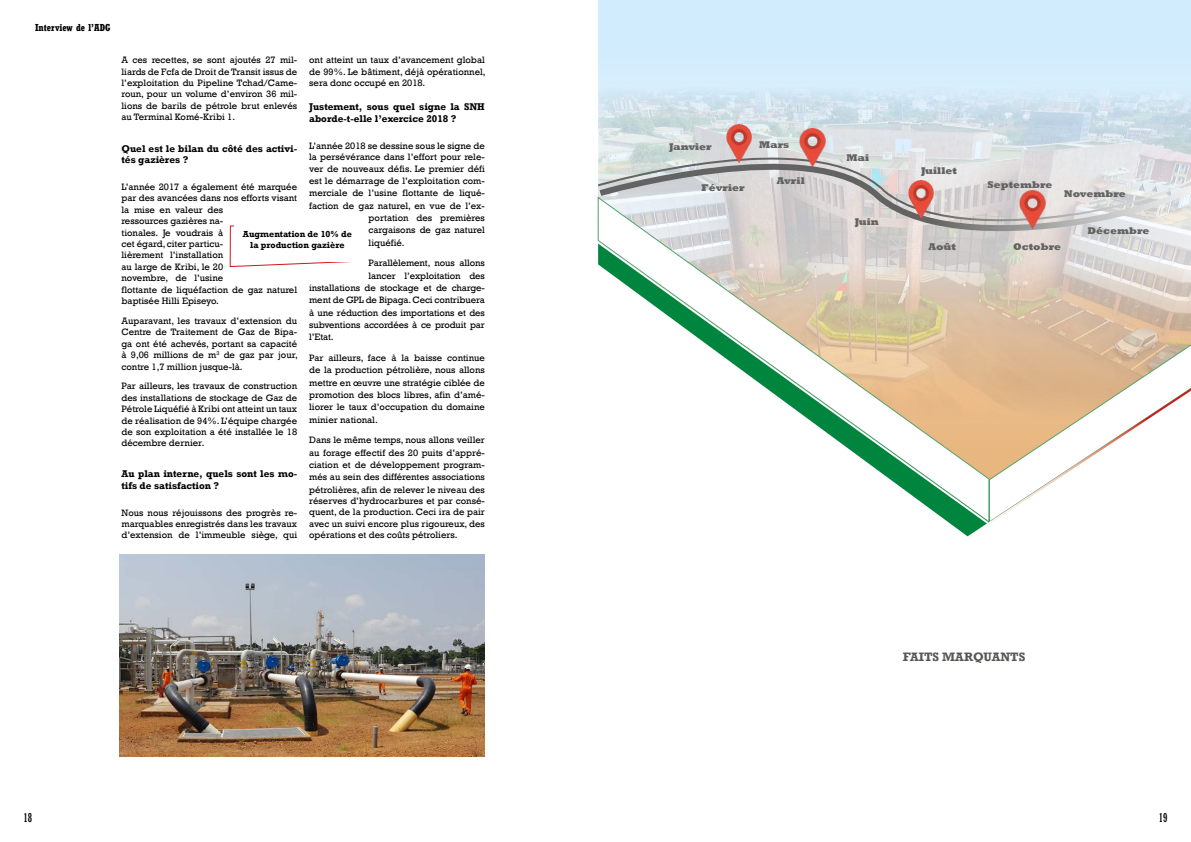
<style>
.page{position:relative;width:1191px;height:842px;background:#fff}
.page>*{position:absolute;margin:0;border:0;box-sizing:border-box;transform-origin:0 0}
.t1{font:700 12.5px "Rockwell";color:#575756}
.t2{font:condensed 12px "Rockwell";color:#000}
.t3{font:700 10px/11.5px "Rockwell";color:#000}
.t4{font:800 10px "Rockwell";color:#646363}
.t5{font:700 condensed 10px "Rockwell";color:#000}
.t6{font:9.5px/11.4px "Rockwell";color:#000;text-align:justify}
.t7{font:700 9px/11px "Rockwell";color:#000;text-align:center}
</style>
<div class="page">
<img style="left:119px;top:554px;width:366px;height:203px">
<svg style="left:229px;top:225px;width:122px;height:43px"></svg>
<div style="left:235px;top:218px;width:125px;height:44px;background:#fff"></div>
<div style="left:598px;top:0;width:593px;height:86px;background:#d1ecfc"></div>
<img style="left:598px;top:86px;width:593px;height:37px">
<svg style="left:597px;top:234px;width:594px;height:140px;background:#dac8b7"></svg>
<svg style="left:965px;top:374px;width:226px;height:164px"></svg>
<svg style="left:597px;top:239px;width:393px;height:287px"></svg>
<svg style="left:598px;top:123px;width:593px;height:9px;background:#cfdce2"></svg>
<svg style="left:597px;top:132px;width:594px;height:102px;background:#d5d6d7"></svg>
<img style="left:720px;top:125px;width:37px;height:38px">
<img style="left:794px;top:129px;width:37px;height:37px">
<img style="left:902px;top:180px;width:38px;height:38px">
<img style="left:1013px;top:191px;width:38px;height:37px">
<p class="t5" style="left:35px;top:22px;width:77px">Interview de l’ADG</p>
<p class="t6" style="left:121px;top:55px;width:177px">A ces recettes, se sont ajoutés 27 mil&shy;liards de Fcfa de Droit de Transit issus de l’exploitation du Pipeline Tchad/Came&shy;roun, pour un volume d’environ 36 mil&shy;lions de barils de pétrole brut enlevés au Terminal Komé-Kribi 1.</p>
<p class="t3" style="left:121px;top:142px;width:177px">Quel est le bilan du côté des activi&shy;tés gazières ?</p>
<p class="t6" style="left:121px;top:181px;width:177px;text-align:left">L’année 2017 a également été marquée par des avancées dans nos efforts visant la mise en valeur des<br>ressources gazières na-<br>tionales. Je voudrais à<br>cet égard, citer particu-<br>lièrement l’installation<br>au large de Kribi, le 20<br>novembre, de l’usine<br>flottante de liquéfaction de gaz naturel baptisée Hilli Episeyo.</p>
<p class="t6" style="left:121px;top:315px;width:178px">Auparavant, les travaux d’extension du Centre de Traitement de Gaz de Bipa&shy;ga ont été achevés, portant sa capacité à 9,06 millions de m<sup>3</sup> de gaz par jour, contre 1,7 million jusque-là.</p>
<p class="t6" style="left:121px;top:381px;width:177px">Par ailleurs, les travaux de construction des installations de stockage de Gaz de Pétrole Liquéfié à Kribi ont atteint un taux de réalisation de 94%. L’équipe chargée de son exploitation a été installée le 18 décembre dernier.</p>
<p class="t3" style="left:121px;top:468px;width:177px">Au plan interne, quels sont les mo&shy;tifs de satisfaction ?</p>
<p class="t6" style="left:121px;top:507px;width:177px">Nous nous réjouissons des progrès re&shy;marquables enregistrés dans les travaux d’extension de l’immeuble siège, qui</p>
<p class="t6" style="left:309px;top:55px;width:178px">ont atteint un taux d’avancement global de 99%. Le bâtiment, déjà opérationnel, sera donc occupé en 2018.</p>
<p class="t3" style="left:309px;top:101px;width:177px">Justement, sous quel signe la SNH aborde-t-elle l’exercice 2018 ?</p>
<p class="t6" style="left:309px;top:140px;width:177px">L’année 2018 se dessine sous le signe de la persévérance dans l’effort pour rele&shy;ver de nouveaux défis. Le premier défi</p>
<p class="t6" style="left:309px;top:175px;width:177px">est le démarrage de l’exploitation com-</p>
<p class="t6" style="left:309px;top:188px;width:177px">merciale de l’usine flottante de liqué-</p>
<p class="t6" style="left:309px;top:200px;width:177px">faction de gaz naturel, en vue de l’ex-</p>
<p class="t6" style="left:369px;top:212px;width:118px">portation des premières</p>
<p class="t6" style="left:369px;top:224px;width:118px">cargaisons de gaz naturel</p>
<p class="t6" style="left:369px;top:237px;width:38px">liquéfié.</p>
<p class="t6" style="left:369px;top:258px;width:118px">Parallèlement, nous allons</p>
<p class="t6" style="left:369px;top:270px;width:118px">lancer l’exploitation des</p>
<p class="t6" style="left:309px;top:282px;width:177px">installations de stockage et de charge-</p>
<p class="t6" style="left:309px;top:294px;width:177px">ment de GPL de Bipaga. Ceci contribuera</p>
<p class="t6" style="left:309px;top:307px;width:177px">à une réduction des importations et des</p>
<p class="t6" style="left:309px;top:319px;width:177px">subventions accordées à ce produit par</p>
<p class="t6" style="left:309px;top:331px;width:26px">l’Etat.</p>
<p class="t6" style="left:309px;top:352px;width:177px;line-height:12.3px">Par ailleurs, face à la baisse continue de la production pétrolière, nous allons mettre en œuvre une stratégie ciblée de promotion des blocs libres, afin d’amé&shy;liorer le taux d’occupation du domaine minier national.</p>
<p class="t6" style="left:309px;top:434px;width:177px;line-height:12.3px">Dans le même temps, nous allons veiller au forage effectif des 20 puits d’appré&shy;ciation et de développement program&shy;més au sein des différentes associations pétrolières, afin de relever le niveau des</p>
<p class="t6" style="left:309px;top:495px;width:177px">réserves d’hydrocarbures et par consé&shy;quent, de la production. Ceci ira de pair avec un suivi encore plus rigoureux, des opérations et des coûts pétroliers.</p>
<p class="t7" style="left:243px;top:229px;width:111px">Augmentation de 10% de la production gazière</p>
<p class="t4" style="left:669px;top:141px;width:44px">Janvier</p>
<p class="t4" style="left:701px;top:182px;width:44px">Février</p>
<p class="t4" style="left:759px;top:139px;width:32px">Mars</p>
<p class="t4" style="left:776px;top:175px;width:29px">Avril</p>
<p class="t4" style="left:846px;top:152px;width:24px">Mai</p>
<p class="t4" style="left:854px;top:216px;width:26px">Juin</p>
<p class="t4" style="left:921px;top:165px;width:37px">Juillet</p>
<p class="t4" style="left:928px;top:241px;width:29px">Août</p>
<p class="t4" style="left:987px;top:179px;width:66px">Septembre</p>
<p class="t4" style="left:1064px;top:188px;width:63px">Novembre</p>
<p class="t4" style="left:1087px;top:225px;width:63px">Décembre</p>
<p class="t4" style="left:1013px;top:241px;width:49px">Octobre</p>
<h1 class="t1" style="left:902px;top:649px;width:124px">FAITS MARQUANTS</h1>
<p class="t2" style="left:23px;top:810px;width:10px">18</p>
<p class="t2" style="left:1158px;top:810px;width:10px">19</p>
</div>
